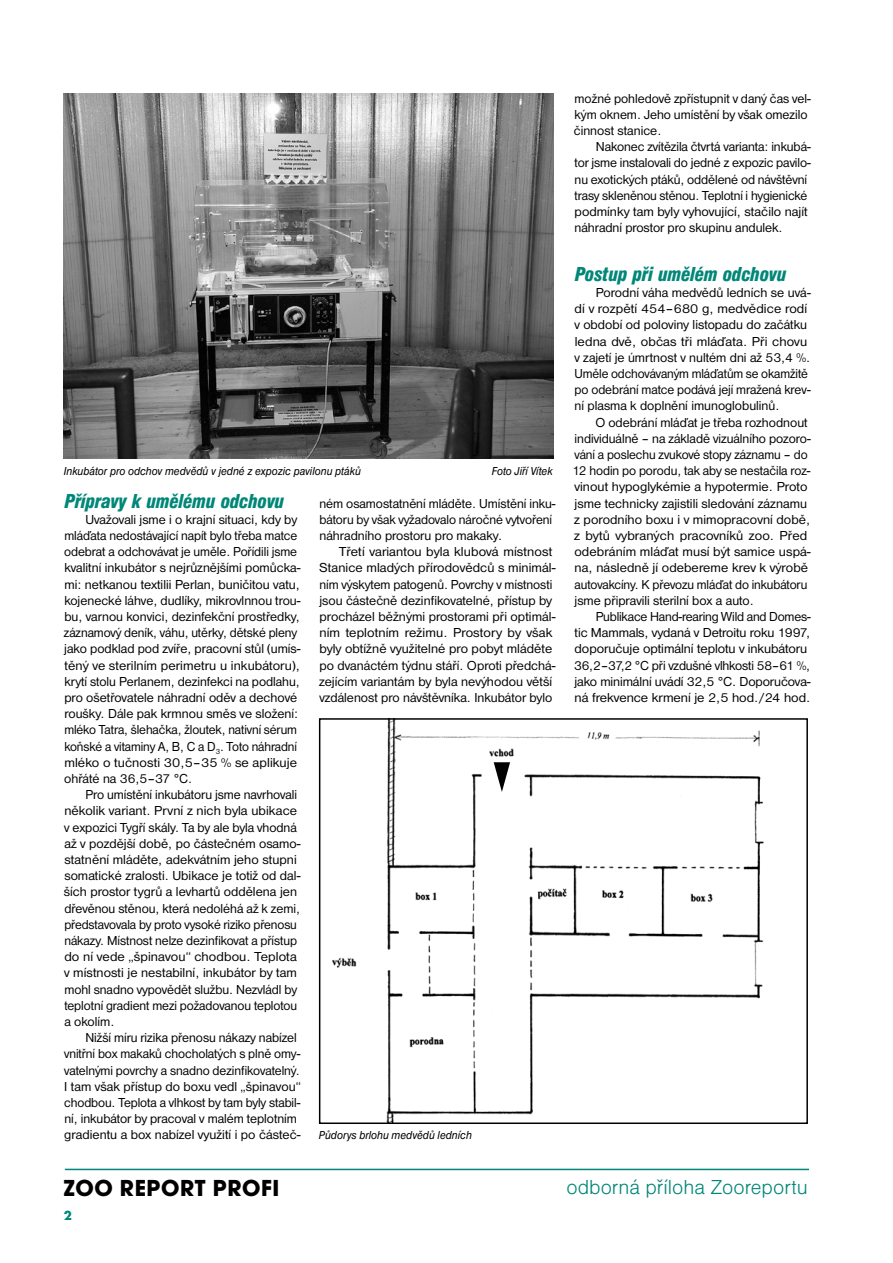
<style>
.page{position:relative;width:893px;height:1263px;background:#fff}
.page>*{position:absolute;margin:0;border:0;box-sizing:border-box;transform-origin:0 0}
.t1{font:700 24px "Avant Gar Got Itc TOT";letter-spacing:.025em;color:#000}
.t2{font:21px "Nimbus Sans DOT Blac Cond Ital";color:#008778}
.t3{font:21px "Nimbus Sans DOT Ligh";color:#008778}
.t4{font:13.5px/16.2px "Nimbus Sans DOT";color:#000}
.t5{font:13.5px/16.2px "Nimbus Sans DOT";color:#000;scale:1.04 1}
.t6{font:italic 12px "Nimbus Sans DOT";color:#000;scale:.9 1}
</style>
<div class="page">
<img style="left:64px;top:94px;width:489px;height:365px">
<img style="left:332px;top:721px;width:432px;height:400px">
<div style="left:319px;top:718px;width:489px;height:406px;border:2px solid #000"></div>
<svg style="left:494px;top:762px;width:16px;height:30px"></svg>
<hr style="left:65px;top:1169px;width:744px;height:1px;background:#008778">
<p class="t6" style="left:64px;top:464px;width:332px">Inkubátor pro odchov medvědů v jedné z expozic pavilonu ptáků</p>
<p class="t6" style="left:492px;top:464px;width:69px">Foto Jiří Vítek</p>
<h2 class="t2" style="left:65px;top:489px;width:221px">Přípravy k umělému odchovu</h2>
<p class="t4" style="left:64px;top:511px;width:238px;text-indent:21px">Uvažovali jsme i o krajní situaci, kdy by mláďata nedostávající napít bylo třeba matce odebrat a odchovávat je uměle. Pořídili jsme kvalitní inkubátor s nejrůznějšími pomůcka&shy;mi: netkanou textilii Perlan, buničitou vatu, kojenecké láhve, dudlíky, mikrovlnnou trou&shy;bu, varnou konvici, dezinfekční prostředky, záznamový deník, váhu, utěrky, dětské pleny jako podklad pod zvíře, pracovní stůl (umís&shy;těný ve sterilním perimetru u inkubátoru), krytí stolu Perlanem, dezinfekci na podlahu, pro ošetřovatele náhradní oděv a dechové roušky. Dále pak krmnou směs ve složení: mléko Tatra, šlehačka, žloutek, nativní sérum koňské a vitaminy A, B, C a D<sub>3</sub>. Toto náhradní mléko o tučnosti 30,5–35 % se aplikuje ohřáté na 36,5–37 °C.</p>
<p class="t4" style="left:64px;top:787px;width:238px;text-indent:21px">Pro umístění inkubátoru jsme navrhovali několik variant. První z nich byla ubikace v expozici Tygří skály. Ta by ale byla vhodná až v pozdější době, po částečném osamo&shy;statnění mláděte, adekvátním jeho stupni somatické zralosti. Ubikace je totiž od dal&shy;ších prostor tygrů a levhartů oddělena jen dřevěnou stěnou, která nedoléhá až k zemi, představovala by proto vysoké riziko přenosu nákazy. Místnost nelze dezinfikovat a přístup do ní vede „špinavou“ chodbou. Teplota v místnosti je nestabilní, inkubátor by tam mohl snadno vypovědět službu. Nezvládl by teplotní gradient mezi požadovanou teplotou a okolím.</p>
<p class="t4" style="left:64px;top:1030px;width:238px;text-indent:21px">Nižší míru rizika přenosu nákazy nabízel vnitřní box makaků chocholatých s plně omy&shy;vatelnými povrchy a snadno dezinfikovatelný.<br>I tam však přístup do boxu vedl „špinavou“ chodbou. Teplota a vlhkost by tam byly stabil&shy;ní, inkubátor by pracoval v malém teplotním gradientu a box nabízel využití i po částeč-</p>
<p class="t4" style="left:319px;top:495px;width:238px">ném osamostatnění mláděte. Umístění inku&shy;bátoru by však vyžadovalo náročné vytvoření náhradního prostoru pro makaky.</p>
<p class="t5" style="left:319px;top:544px;width:229px;text-indent:20px">Třetí variantou byla klubová místnost Stanice mladých přírodovědců s minimál&shy;ním výskytem patogenů. Povrchy v místnosti jsou částečně dezinfikovatelné, přístup by procházel běžnými prostorami při optimál&shy;ním teplotním režimu. Prostory by však byly obtížně využitelné pro pobyt mláděte po dvanáctém týdnu stáří. Oproti předchá&shy;zejícím variantám by byla nevýhodou větší vzdálenost pro návštěvníka. Inkubátor bylo</p>
<p class="t6" style="left:319px;top:1129px;width:172px">Půdorys brlohu medvědů ledních</p>
<p class="t4" style="left:574px;top:90px;width:238px">možné pohledově zpřístupnit v daný čas vel&shy;kým oknem. Jeho umístění by však omezilo činnost stanice.</p>
<p class="t4" style="left:575px;top:139px;width:238px;text-indent:21px">Nakonec zvítězila čtvrtá varianta: inkubá&shy;tor jsme instalovali do jedné z expozic pavilo&shy;nu exotických ptáků, oddělené od návštěvní trasy skleněnou stěnou. Teplotní i hygienické podmínky tam byly vyhovující, stačilo najít náhradní prostor pro skupinu andulek.</p>
<h2 class="t2" style="left:575px;top:262px;width:213px">Postup při umělém odchovu</h2>
<p class="t4" style="left:574px;top:284px;width:238px;text-indent:21px">Porodní váha medvědů ledních se uvá&shy;dí v rozpětí 454–680 g, medvědice rodí v období od poloviny listopadu do začátku ledna dvě, občas tři mláďata. Při chovu v zajetí je úmrtnost v nultém dni až 53,4 %.<br>Uměle odchovávaným mláďatům se okamžitě po odebrání matce podává její mražená krev&shy;ní plasma k doplnění imunoglobulinů.</p>
<p class="t4" style="left:572px;top:414px;width:240px;text-indent:23px">O odebrání mláďat je třeba rozhodnout individuálně – na základě vizuálního pozoro&shy;vání a poslechu zvukové stopy záznamu – do 12 hodin po porodu, tak aby se nestačila roz&shy;vinout hypoglykémie a hypotermie. Proto jsme technicky zajistili sledování záznamu z porodního boxu i v mimopracovní době, z bytů vybraných pracovníků zoo. Před odebráním mláďat musí být samice uspá&shy;na, následně jí odebereme krev k výrobě autovakcíny. K převozu mláďat do inkubátoru jsme připravili sterilní box a auto.</p>
<p class="t4" style="left:574px;top:608px;width:238px;text-indent:22px">Publikace Hand-rearing Wild and Domes&shy;tic Mammals, vydaná v Detroitu roku 1997, doporučuje optimální teplotu v inkubátoru 36,2–37,2 °C při vzdušné vlhkosti 58–61 %, jako minimální uvádí 32,5 °C. Doporučova&shy;ná frekvence krmení je 2,5 hod./24 hod.</p>
<h1 class="t1" style="left:64px;top:1173px;width:217px">ZOO REPORT PROFI</h1>
<h2 class="t3" style="left:566px;top:1175px;width:243px">odborná příloha Zooreportu</h2>
</div>
